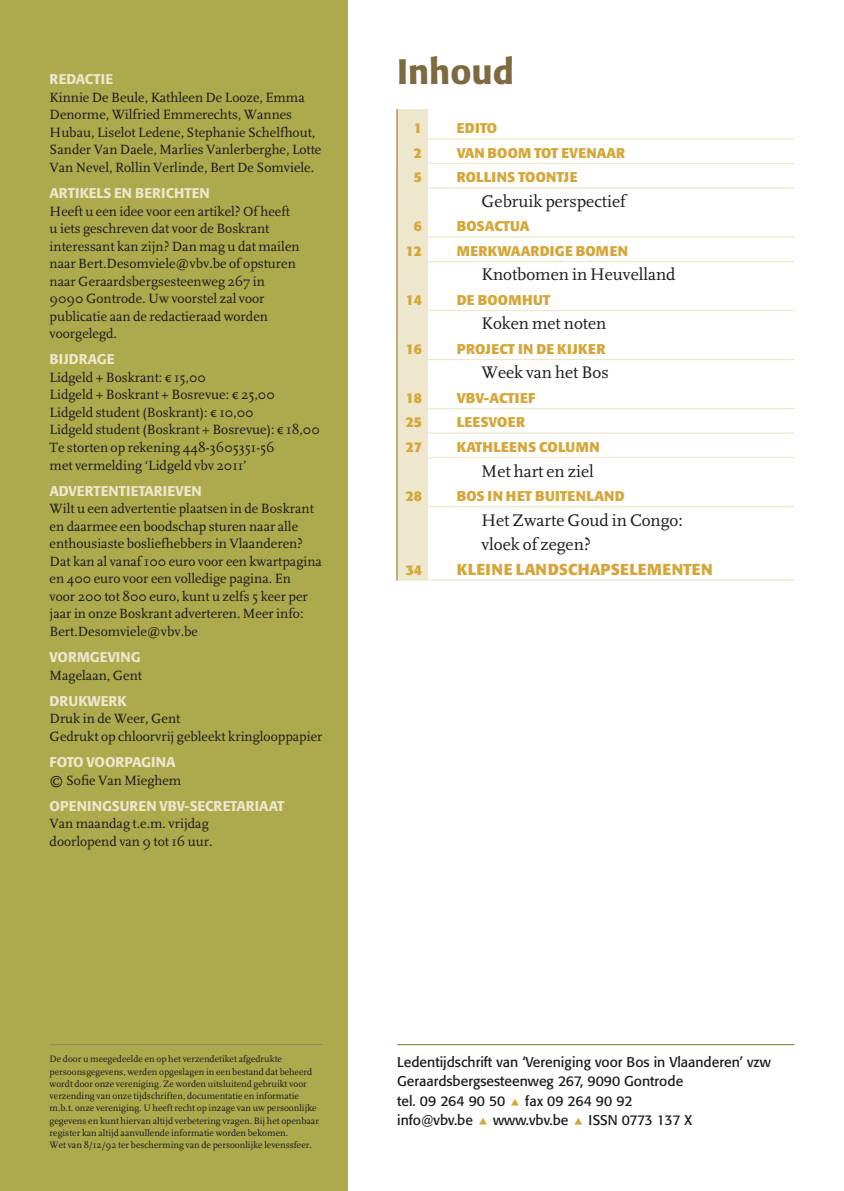
<style>
.page{position:relative;width:844px;height:1191px;background:#fff}
.page>*{position:absolute;margin:0;border:0;box-sizing:border-box;transform-origin:0 0}
.t1{font:500 35px "Formata";color:#7e6a41}
.t2{font:17.5px/24.5px "FF Scala";color:#1a171c}
.t3{font:700 15.75px "Formata";letter-spacing:.02em;color:#d5a73a}
.t4{font:14px/17.5px "FF Scala";color:#1a171c}
.t5{font:700 14px "Formata";letter-spacing:.01em;color:#d5a73a}
.t6{font:14px/19.2px "Formata";color:#1a171c}
.t7{font:500 14px "Formata";color:#ede7ce}
.t8{font:14px "Formata";letter-spacing:-.04em;color:#1a171c}
.t9{font:500 14px "Formata";letter-spacing:.02em;color:#ede7ce}
.t10{font:9.62px/12.2px "FF Scala";color:#1a171c}
.s1{font-family:"Scala Euro"}
</style>
<div class="page">
<div style="left:0;top:0;width:347px;height:1191px;background:#adaa4d"></div>
<div style="left:396px;top:109px;width:31px;height:471px;background:#ede7ce"></div>
<hr style="left:50px;top:1044px;width:272px;height:1px;background:#9d8a59">
<hr style="left:397px;top:1044px;width:397px;height:1px;background:#9d8a59">
<hr style="left:397px;top:138px;width:397px;height:2px;background:#ede7ce">
<hr style="left:397px;top:163px;width:397px;height:1px;background:#ede7ce">
<hr style="left:397px;top:187px;width:397px;height:2px;background:#ede7ce">
<hr style="left:397px;top:236px;width:397px;height:2px;background:#ede7ce">
<hr style="left:397px;top:261px;width:397px;height:1px;background:#ede7ce">
<hr style="left:397px;top:310px;width:397px;height:1px;background:#ede7ce">
<hr style="left:397px;top:359px;width:397px;height:1px;background:#ede7ce">
<hr style="left:397px;top:408px;width:397px;height:1px;background:#ede7ce">
<hr style="left:397px;top:432px;width:397px;height:2px;background:#ede7ce">
<hr style="left:397px;top:457px;width:397px;height:1px;background:#ede7ce">
<hr style="left:397px;top:506px;width:397px;height:1px;background:#ede7ce">
<hr style="left:397px;top:579px;width:397px;height:2px;background:#ede7ce">
<hr style="left:396px;top:109px;width:1px;height:471px;background:#9d8a59">
<p class="t7" style="left:50px;top:71px;width:64px">REDACTIE</p>
<p class="t4" style="left:50px;top:89px;width:273px">Kinnie De Beule, Kathleen De Looze, Emma Denorme, Wilfried Emmerechts, Wannes Hubau, Liselot Ledene, Stephanie Schelfhout, Sander Van Daele, Marlies Vanlerberghe, Lotte Van Nevel, Rollin Verlinde, Bert De Somviele.</p>
<p class="t7" style="left:50px;top:185px;width:162px">ARTIKELS EN BERICHTEN</p>
<p class="t4" style="left:50px;top:203px;width:251px">Heeft u een idee voor een artikel? Of heeft u iets geschreven dat voor de Boskrant interessant kan zijn? Dan mag u dat mailen naar Bert.Desomviele@vbv.be of opsturen naar Geraardsbergsesteenweg 267 in 9090 Gontrode. Uw voorstel zal voor publicatie aan de redactieraad worden voorgelegd.</p>
<p class="t9" style="left:50px;top:351px;width:65px">BIJDRAGE</p>
<p class="t4" style="left:50px;top:369px;width:271px">Lidgeld + Boskrant: <span class="s1">1</span> 15,00<br>Lidgeld + Boskrant + Bosrevue: <span class="s1">1</span> 25,00<br>Lidgeld student (Boskrant): <span class="s1">1</span> 10,00<br>Lidgeld student (Boskrant + Bosrevue): <span class="s1">1</span> 18,00<br>Te storten op rekening 448-3605351-56<br>met vermelding ‘Lidgeld vbv 2011’</p>
<p class="t7" style="left:50px;top:482px;width:153px">ADVE RTENTIETARIEVE N</p>
<p class="t4" style="left:50px;top:500px;width:274px">Wilt u een advertentie plaatsen in de Boskrant en daarmee een boodschap sturen naar alle enthousiaste bosliefhebbers in Vlaanderen?<br>Dat kan al vanaf 100 euro voor een kwartpagina en 400 euro voor een volledige pagina. En<br>voor 200 tot 800 euro, kunt u zelfs 5 keer per jaar in onze Boskrant adverteren. Meer info:<br>Bert.Desomviele@vbv.be</p>
<p class="t7" style="left:50px;top:648px;width:92px">VORMGEVING</p>
<p class="t4" style="left:50px;top:666px;width:94px">Magelaan, Gent</p>
<p class="t7" style="left:50px;top:692px;width:79px">DRUKWERK</p>
<p class="t4" style="left:50px;top:710px;width:274px">Druk in de Weer, Gent<br>Gedrukt op chloorvrij gebleekt kringlooppapier</p>
<p class="t7" style="left:50px;top:753px;width:126px">FOTO VOORPAGINA</p>
<p class="t4" style="left:50px;top:771px;width:133px">© Sofie Van Mieghem</p>
<p class="t7" style="left:50px;top:797px;width:37px">OPENINGSUR</p>
<p class="t7" style="left:139px;top:797px;width:147px">EN VBV-SECRETARIAAT</p>
<p class="t4" style="left:50px;top:815px;width:164px">Van maandag t.e.m. vrijdag doorlopend van 9 tot 16 uur.</p>
<h1 class="t1" style="left:397px;top:50px;width:118px">INHOUD</h1>
<p class="t5" style="left:413px;top:120px;width:10px">1</p>
<p class="t5" style="left:456px;top:120px;width:42px">EDITO</p>
<p class="t5" style="left:413px;top:144px;width:10px">2</p>
<p class="t5" style="left:456px;top:144px;width:170px">VAN BOOM TOT EVENAAR</p>
<p class="t5" style="left:413px;top:169px;width:10px">5</p>
<p class="t5" style="left:456px;top:169px;width:122px">ROLLINS TOONTJE</p>
<p class="t2" style="left:481px;top:189px;width:146px">Gebruik perspectief</p>
<p class="t5" style="left:413px;top:218px;width:32px">6 B</p>
<p class="t5" style="left:466px;top:218px;width:65px">OSACTUA</p>
<p class="t5" style="left:406px;top:242px;width:18px">12</p>
<p class="t5" style="left:456px;top:242px;width:173px">MERKWAARDIGE BOMEN</p>
<p class="t2" style="left:481px;top:263px;width:195px">Knotbomen in Heuvelland</p>
<p class="t5" style="left:406px;top:291px;width:40px">14 D</p>
<p class="t5" style="left:467px;top:291px;width:85px">E BOOMHUT</p>
<p class="t2" style="left:481px;top:312px;width:126px">Koken met noten</p>
<p class="t5" style="left:406px;top:340px;width:18px">16</p>
<p class="t5" style="left:456px;top:340px;width:150px">PROJECT IN DE KIJKER</p>
<p class="t2" style="left:481px;top:361px;width:129px">Week van het Bos</p>
<p class="t5" style="left:406px;top:389px;width:33px">18 VBV</p>
<p class="t5" style="left:484px;top:389px;width:53px">-ACTIEF</p>
<p class="t5" style="left:405px;top:414px;width:18px">25</p>
<p class="t5" style="left:456px;top:414px;width:70px">LEESVOER</p>
<p class="t5" style="left:406px;top:438px;width:40px">27 K</p>
<p class="t5" style="left:466px;top:438px;width:135px">ATHLEENS COLUMN</p>
<p class="t2" style="left:481px;top:459px;width:114px">Met hart en ziel</p>
<p class="t5" style="left:405px;top:487px;width:40px">28 B</p>
<p class="t5" style="left:466px;top:487px;width:160px">OS IN HET BUITENLAND</p>
<p class="t2" style="left:481px;top:508px;width:203px">Het Zwarte Goud in Congo: vloek of zegen?</p>
<p class="t5" style="left:405px;top:561px;width:18px">34</p>
<p class="t3" style="left:456px;top:559px;width:257px">KLEINE LANDSCHAPSELEMENTEN</p>
<p class="t10" style="left:50px;top:1053px;width:271px">De door u meegedeelde en op het verzendetiket afgedrukte persoonsgegevens, werden opgeslagen in een bestand dat beheerd wordt door onze vereniging. Ze worden uitsluitend gebruikt voor verzending van onze tijdschriften, documentatie en informatie m.b.t. onze vereniging. U heeft recht op inzage van uw persoonlijke gegevens en kunt hiervan altijd verbetering vragen. Bij het openbaar register kan altijd aanvullende informatie worden bekomen.<br>Wet van 8/12/92 ter bescherming van de persoonlijke levenssfeer.</p>
<p class="t6" style="left:397px;top:1052px;width:375px">Ledentijdschrift van ‘Vereniging voor Bos in Vlaanderen’ vzw<br>Geraardsbergsesteenweg 267, 9090 Gontrode<br>tel. 09 264 90 50</p>
<p class="t6" style="left:525px;top:1091px;width:109px">fax 09 264 90 92</p>
<p class="t6" style="left:397px;top:1110px;width:77px">info@vbv.be</p>
<p class="t6" style="left:493px;top:1110px;width:77px">www.vbv.be</p>
<p class="t8" style="left:588px;top:1111px;width:105px">ISSN 0773 137 X</p>
</div>
